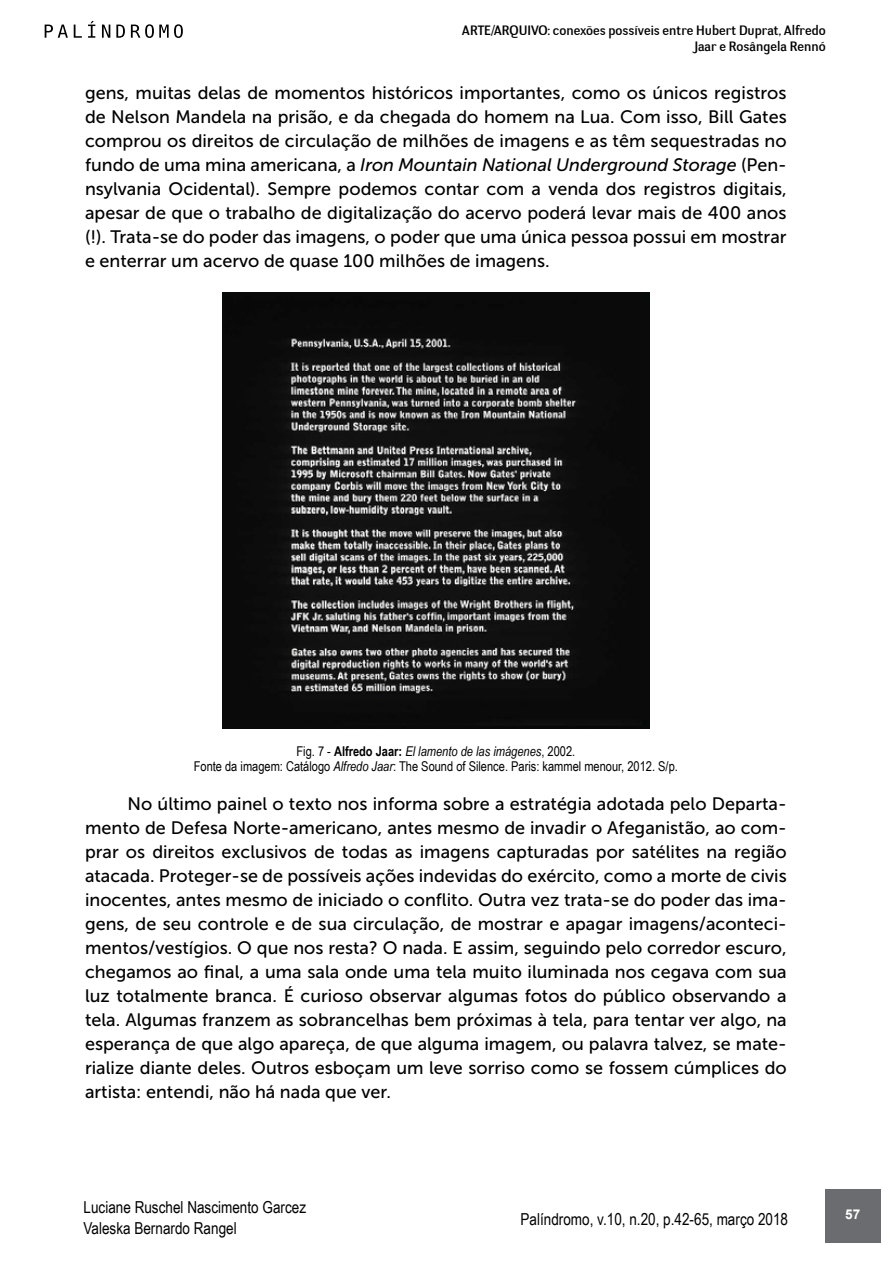
<style>
.page{position:relative;width:893px;height:1263px;background:#fff}
.page>*{position:absolute;margin:0;border:0;box-sizing:border-box;transform-origin:0 0}
.t1{font:18px/24px "Museo Sans 500";color:#000;text-align:justify}
.t2{font:16.5px/21px "Arial Narrow";color:#000}
.t3{font:13.5px/15px "Arial Narrow";color:#000;text-align:center}
.t4{font:13.5px/16.2px "Negotiate Free";color:#000;text-align:right}
.t5{font:700 13.5px "Arial";color:#fff}
.s1{font-style:italic}
.s2{font-weight:700}
</style>
<div class="page">
<div style="left:825px;top:1189px;width:55px;height:53px;background:#6b6c6f"></div>
<svg style="left:45px;top:25px;width:23px;height:13px"></svg>
<svg style="left:74px;top:25px;width:8px;height:13px"></svg>
<svg style="left:88px;top:21px;width:7px;height:17px"></svg>
<svg style="left:102px;top:25px;width:8px;height:13px"></svg>
<svg style="left:116px;top:25px;width:9px;height:13px"></svg>
<svg style="left:131px;top:24px;width:52px;height:14px"></svg>
<img style="left:223px;top:292px;width:426px;height:436px">
<p class="t4" style="left:462px;top:22px;width:365px">ARTE/ARQUIVO: conexões possíveis entre Hubert Duprat, Alfredo<br>Jaar e Rosângela Rennó</p>
<p class="t1" style="left:85px;top:80px;width:703px">gens, muitas delas de momentos históricos importantes, como os únicos registros de Nelson Mandela na prisão, e da chegada do homem na Lua. Com isso, Bill Gates comprou os direitos de circulação de milhões de imagens e as têm sequestradas no fundo de uma mina americana, a <span class="s1">Iron Mountain National Underground Storage</span> (Pen&shy;nsylvania Ocidental). Sempre podemos contar com a venda dos registros digitais, apesar de que o trabalho de digitalização do acervo poderá levar mais de 400 anos (!). Trata-se do poder das imagens, o poder que uma única pessoa possui em mostrar e enterrar um acervo de quase 100 milhões de imagens.</p>
<p class="t3" style="left:194px;top:743px;width:486px">Fig. 7 - <span class="s2">Alfredo Jaar:</span> <span class="s1">El lamento de las imágenes</span>, 2002.<br>Fonte da imagem: Catálogo <span class="s1">Alfredo Jaar</span>: The Sound of Silence. Paris: kammel menour, 2012. S/p.</p>
<p class="t1" style="left:85px;top:791px;width:703px;text-indent:43px">No último painel o texto nos informa sobre a estratégia adotada pelo Departa&shy;mento de Defesa Norte-americano, antes mesmo de invadir o Afeganistão, ao com&shy;prar os direitos exclusivos de todas as imagens capturadas por satélites na região atacada. Proteger-se de possíveis ações indevidas do exército, como a morte de civis inocentes, antes mesmo de iniciado o conflito. Outra vez trata-se do poder das ima&shy;gens, de seu controle e de sua circulação, de mostrar e apagar imagens/aconteci&shy;mentos/vestígios. O que nos resta? O nada. E assim, seguindo pelo corredor escuro, chegamos ao final, a uma sala onde uma tela muito iluminada nos cegava com sua luz totalmente branca. É curioso observar algumas fotos do público observando a tela. Algumas franzem as sobrancelhas bem próximas à tela, para tentar ver algo, na esperança de que algo apareça, de que alguma imagem, ou palavra talvez, se mate&shy;rialize diante deles. Outros esboçam um leve sorriso como se fossem cúmplices do artista: entendi, não há nada que ver.</p>
<p class="t2" style="left:84px;top:1196px;width:224px">Luciane Ruschel Nascimento Garcez<br>Valeska Bernardo Rangel</p>
<p class="t5" style="left:845px;top:1205px;width:17px">57</p>
<p class="t2" style="left:521px;top:1207px;width:269px">Palíndromo, v.10, n.20, p.42-65, março 2018</p>
</div>
